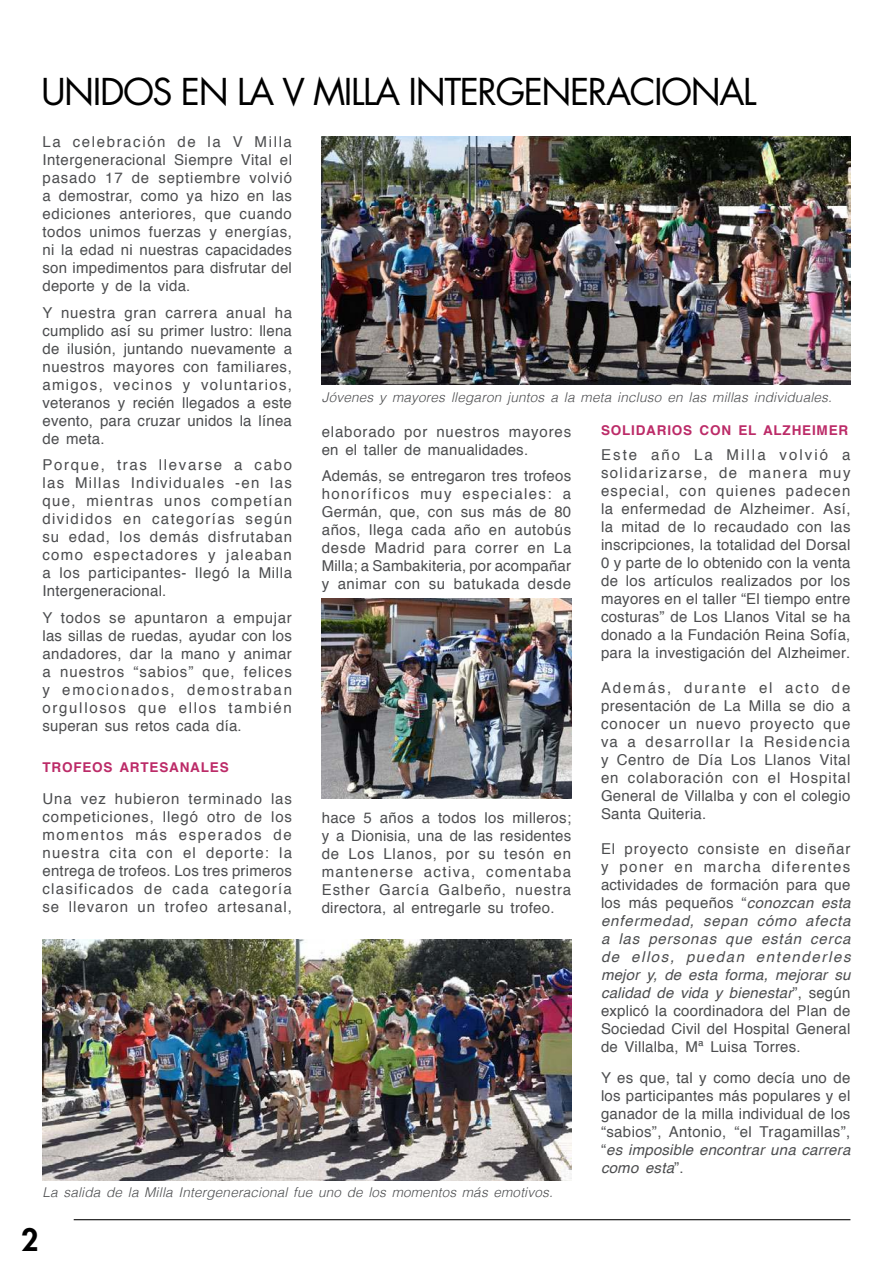
<style>
.page{position:relative;width:893px;height:1263px;background:#fff}
.page>*{position:absolute;margin:0;border:0;box-sizing:border-box;transform-origin:0 0}
.t1{font:36px "Futura Std";letter-spacing:-.04em;color:#000}
.t2{font:800 30px "Futura Std";color:#000}
.t3{font:15px/18px "Helvetica";letter-spacing:.015em;color:#4c4d4f;text-align:justify}
.t4{font:15px/18px "Helvetica";letter-spacing:.055em;color:#4c4d4f}
.t5{font:italic 300 13.5px "Helvetica";letter-spacing:.015em;color:#4c4d4f}
.t6{font:700 13.5px "Helvetica";letter-spacing:.06em;color:#bc2b68}
.s1{font-style:italic}
</style>
<div class="page">
<hr style="left:74px;top:1219px;width:776px;height:1px;background:#000">
<img style="left:322px;top:136px;width:528px;height:248px">
<img style="left:322px;top:598px;width:249px;height:200px">
<img style="left:43px;top:940px;width:528px;height:241px">
<h1 class="t1" style="left:41px;top:70px;width:717px">UNIDOS EN LA V MILLA INTERGENERACIONAL</h1>
<p class="t3" style="left:43px;top:134px;width:251px">La celebración de la V Milla Intergeneracional Siempre Vital el pasado 17 de septiembre volvió a demostrar, como ya hizo en las ediciones anteriores, que cuando todos unimos fuerzas y energías, ni la edad ni nuestras capacidades son impedimentos para disfrutar del deporte y de la vida.</p>
<p class="t3" style="left:43px;top:305px;width:251px">Y nuestra gran carrera anual ha cumplido así su primer lustro: llena de ilusión, juntando nuevamente a nuestros mayores con familiares, amigos, vecinos y voluntarios, veteranos y recién llegados a este evento, para cruzar unidos la línea de meta.</p>
<p class="t3" style="left:43px;top:457px;width:251px">Porque, tras llevarse a cabo las Millas Individuales -en las que, mientras unos competían divididos en categorías según su edad, los demás disfrutaban como espectadores y jaleaban a los participantes- llegó la Milla Intergeneracional.</p>
<p class="t3" style="left:43px;top:610px;width:251px">Y todos se apuntaron a empujar las sillas de ruedas, ayudar con los andadores, dar la mano y animar a nuestros “sabios” que, felices y emocionados, demostraban orgullosos que ellos también superan sus retos cada día.</p>
<p class="t6" style="left:43px;top:762px;width:188px">TROFEOS ARTESANALES</p>
<p class="t3" style="left:43px;top:791px;width:251px">Una vez hubieron terminado las competiciones, llegó otro de los momentos más esperados de nuestra cita con el deporte: la entrega de trofeos. Los tres primeros clasificados de cada categoría se llevaron un trofeo artesanal,</p>
<p class="t5" style="left:322px;top:392px;width:512px">Jóvenes y mayores llegaron juntos a la meta incluso en las millas individuales.</p>
<p class="t4" style="left:322px;top:424px;width:251px">elaborado por nuestros mayores en el taller de manualidades.</p>
<p class="t3" style="left:322px;top:468px;width:251px">Además, se entregaron tres trofeos honoríficos muy especiales: a Germán, que, con sus más de 80 años, llega cada año en autobús desde Madrid para correr en La Milla; a Sambakiteria, por acompañar y animar con su batukada desde</p>
<p class="t3" style="left:322px;top:810px;width:251px">hace 5 años a todos los milleros; y a Dionisia, una de las residentes de Los Llanos, por su tesón en mantenerse activa, comentaba Esther García Galbeño, nuestra directora, al entregarle su trofeo.</p>
<p class="t6" style="left:601px;top:425px;width:249px">SOLIDARIOS CON EL ALZHEIMER</p>
<p class="t3" style="left:601px;top:447px;width:251px">Este año La Milla volvió a solidarizarse, de manera muy especial, con quienes padecen la enfermedad de Alzheimer. Así, la mitad de lo recaudado con las inscripciones, la totalidad del Dorsal 0 y parte de lo obtenido con la venta de los artículos realizados por los mayores en el taller “El tiempo entre costuras” de Los Llanos Vital se ha donado a la Fundación Reina Sofía, para la investigación del Alzheimer.</p>
<p class="t3" style="left:601px;top:680px;width:251px">Además, durante el acto de presentación de La Milla se dio a conocer un nuevo proyecto que va a desarrollar la Residencia y Centro de Día Los Llanos Vital en colaboración con el Hospital General de Villalba y con el colegio Santa Quiteria.</p>
<p class="t3" style="left:601px;top:841px;width:251px">El proyecto consiste en diseñar y poner en marcha diferentes actividades de formación para que los más pequeños “<span class="s1">conozcan esta enfermedad, sepan cómo afecta a las personas que están cerca de ellos, puedan entenderles mejor y, de esta forma, mejorar su calidad de vida y bienestar</span>”, según explicó la coordinadora del Plan de Sociedad Civil del Hospital General de Villalba, Mª Luisa Torres.</p>
<p class="t3" style="left:601px;top:1070px;width:251px">Y es que, tal y como decía uno de los participantes más populares y el ganador de la milla individual de los “sabios”, Antonio, “el Tragamillas”, “<span class="s1">es imposible encontrar una carrera como esta</span>”.</p>
<p class="t5" style="left:43px;top:1187px;width:512px">La salida de la Milla Intergeneracional fue uno de los momentos más emotivos.</p>
<h2 class="t2" style="left:21px;top:1223px;width:19px">2</h2>
</div>
